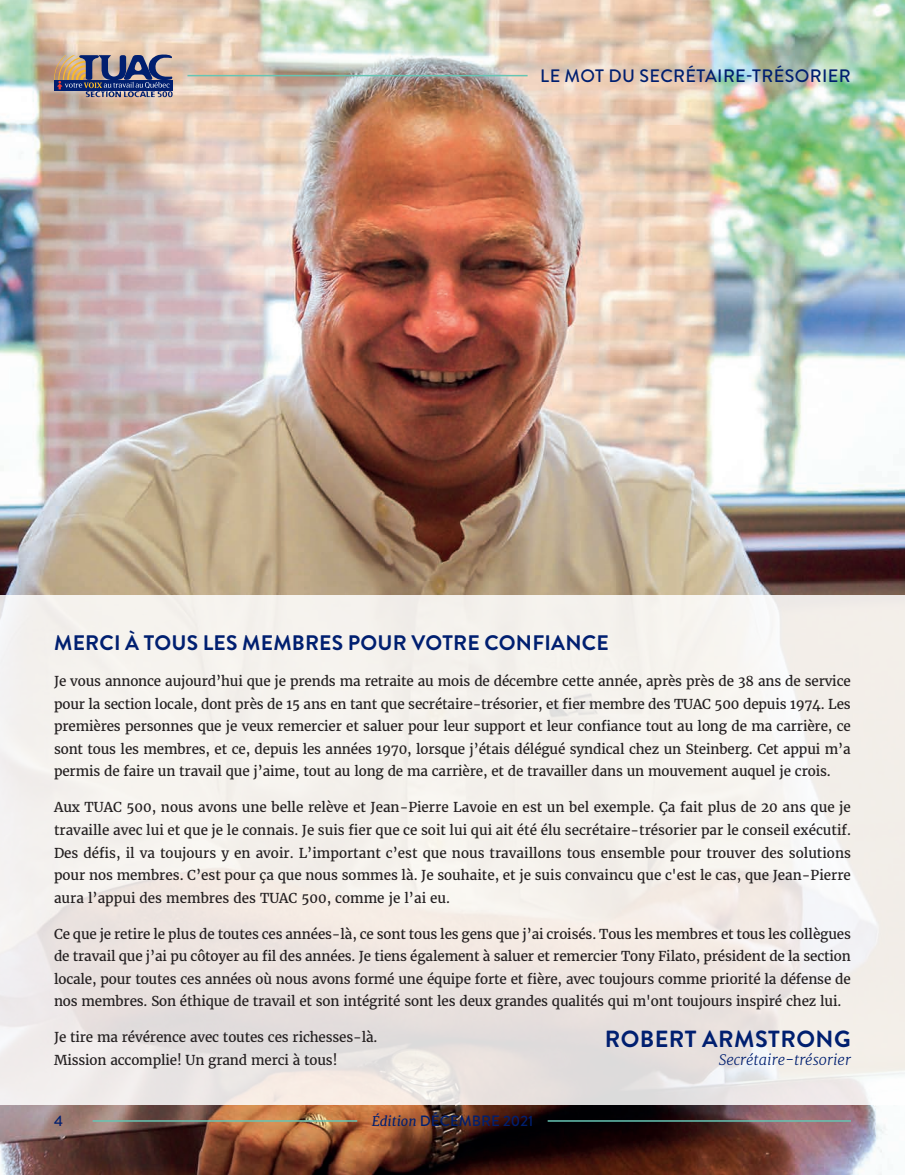
<style>
.page{position:relative;width:905px;height:1175px;background:#fff}
.page>*{position:absolute;margin:0;border:0;box-sizing:border-box;transform-origin:0 0}
.Nom_de_quote{font:700 23.4px "Brandon Grotesque";letter-spacing:.02em;color:#001f70}
.Texte{font:700 21px "Brandon Grotesque";letter-spacing:.01em;color:#001f70}
.Header_de_page{font:500 18px "Brandon Grotesque";letter-spacing:.02em;color:#001f70}
.Bas_de_page_édition{font:500 15px "Brandon Grotesque";color:#001f70}
.Numéro_en_bas_de_pag{font:500 15px "Brandon Grotesque";color:#001f70}
.t1{font:italic 300 14.55px "Merriweather";color:#001f70}
.Texte-2{font:13.5px/22.5px "Merriweather";letter-spacing:-.01em;color:#231f20;text-align:justify}
.s1{font-family:"Merriweather";font-weight:400;font-style:italic;font-size:13.5px}
</style>
<div class="page">
<img style="left:0;top:0;width:904px;height:1174px">
<svg style="left:0;top:595px;width:904px;height:509px;fill:#f3efeb"></svg>
<img style="left:54px;top:54px;width:119px;height:43px">
<hr style="left:187px;top:75px;width:340px;height:1px;background:#66c5b4">
<hr style="left:547px;top:1120px;width:303px;height:1px;background:#66c5b4">
<hr style="left:93px;top:1120px;width:264px;height:1px;background:#66c5b4">
<p class="Header_de_page" style="left:540px;top:63px;width:312px">LE MOT DU SECRÉTAIRE-TRÉSORIER</p>
<p class="Texte" style="left:54px;top:628px;width:556px">MERCI À TOUS LES MEMBRES POUR VOTRE CONFIANCE</p>
<p class="Texte-2" style="left:54px;top:670px;width:798px">Je vous annonce aujourd’hui que je prends ma retraite au mois de décembre cette année, après près de 38 ans de service pour la section locale, dont près de 15 ans en tant que secrétaire-trésorier, et fier membre des TUAC 500 depuis 1974. Les premières personnes que je veux remercier et saluer pour leur support et leur confiance tout au long de ma carrière, ce sont tous les membres, et ce, depuis les années 1970, lorsque j’étais délégué syndical chez un Steinberg. Cet appui m’a permis de faire un travail que j’aime, tout au long de ma carrière, et de travailler dans un mouvement auquel je crois.</p>
<p class="Texte-2" style="left:54px;top:796px;width:798px">Aux TUAC 500, nous avons une belle relève et Jean-Pierre Lavoie en est un bel exemple. Ça fait plus de 20 ans que je travaille avec lui et que je le connais. Je suis fier que ce soit lui qui ait été élu secrétaire-trésorier par le conseil exécutif.<br>Des défis, il va toujours y en avoir. L’important c’est que nous travaillons tous ensemble pour trouver des solutions pour nos membres. C’est pour ça que nous sommes là. Je souhaite, et je suis convaincu que c'est le cas, que Jean-Pierre aura l’appui des membres des TUAC 500, comme je l’ai eu.</p>
<p class="Texte-2" style="left:54px;top:922px;width:798px">Ce que je retire le plus de toutes ces années-là, ce sont tous les gens que j’ai croisés. Tous les membres et tous les collègues de travail que j’ai pu côtoyer au fil des années. Je tiens également à saluer et remercier Tony Filato, président de la section locale, pour toutes ces années où nous avons formé une équipe forte et fière, avec toujours comme priorité la défense de nos membres. Son éthique de travail et son intégrité sont les deux grandes qualités qui m'ont toujours inspiré chez lui.</p>
<p class="Texte-2" style="left:54px;top:1026px;width:325px">Je tire ma révérence avec toutes ces richesses-là.<br>Mission accomplie! Un grand merci à tous!</p>
<p class="Nom_de_quote" style="left:604px;top:1022px;width:247px">ROBERT ARMSTRONG</p>
<p class="t1" style="left:718px;top:1050px;width:134px">Secrétaire-trésorier</p>
<p class="Numéro_en_bas_de_pag" style="left:54px;top:1110px;width:10px">4</p>
<p class="Bas_de_page_édition" style="left:372px;top:1110px;width:163px"><span class="s1">Édition</span> DÉCEMBRE 2021</p>
</div>
